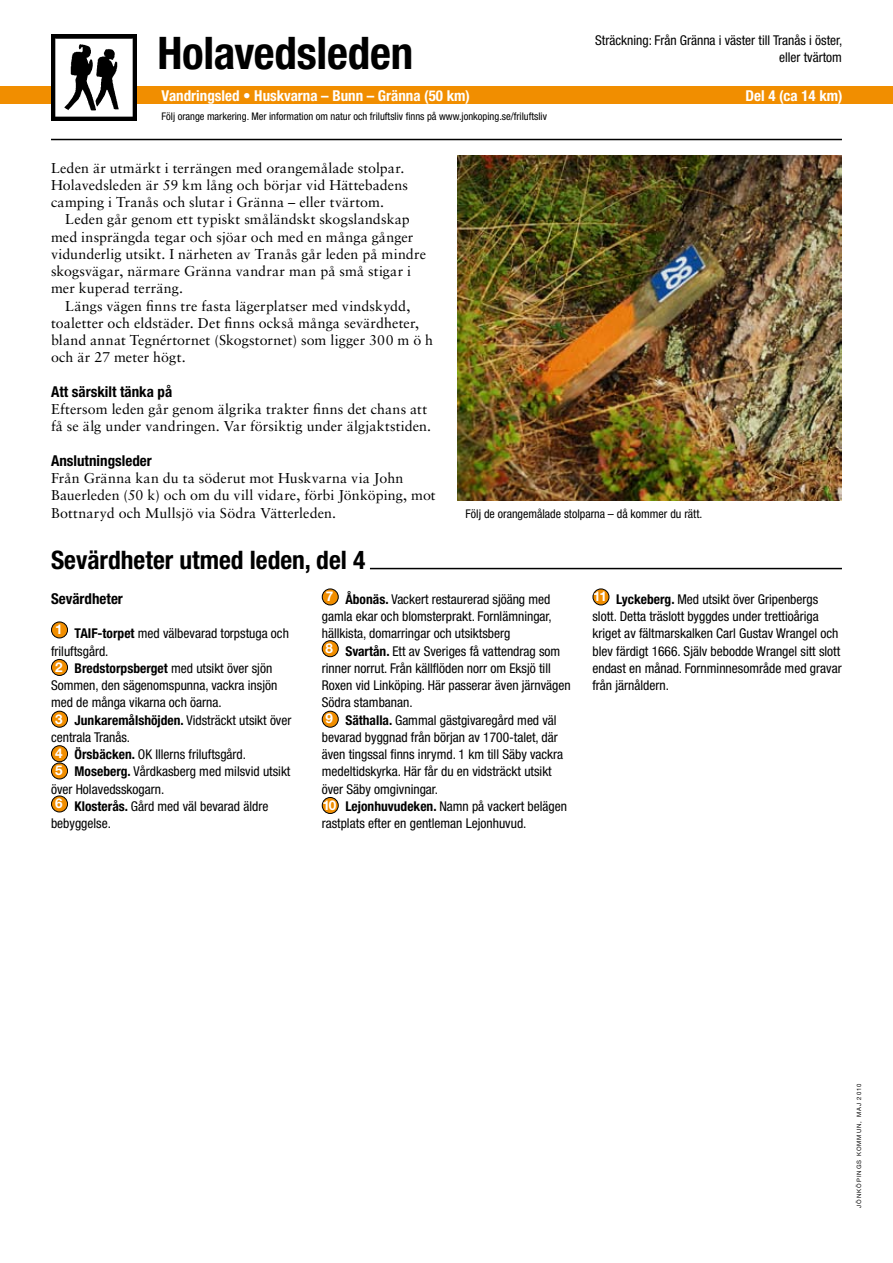
<style>
.page{position:relative;width:893px;height:1263px;background:#fff}
.page>*{position:absolute;margin:0;border:0;box-sizing:border-box;transform-origin:0 0}
.t1{font:700 condensed 45px "Helvetica Neue";letter-spacing:-.005em;color:#000}
.t2{font:700 condensed 25.5px "Helvetica Neue";color:#000}
.t3{font:700 condensed 15px "Helvetica Neue";color:#fff}
.t4{font:700 condensed 15px "Helvetica Neue";color:#000}
.t5{font:14.25px/17.2px "Sabon";letter-spacing:.01em;color:#000}
.t6{font:condensed 13.5px/17.2px "Helvetica Neue";color:#000}
.t7{font:condensed 12px "Helvetica Neue";color:#000}
.t8{font:condensed 10.5px "Helvetica Neue";color:#000}
.t9{font:6px "Helvetica Neue";letter-spacing:.17em;color:#000}
.s1{font-weight:700}
.s2{font-weight:700;font-stretch:normal;color:#fff}
</style>
<div class="page">
<div style="left:52px;top:622px;width:16px;height:16px;background:#f18e00;border-radius:50%"></div>
<div style="left:51px;top:621px;width:17px;height:17px;border:1px solid #000;border-radius:50%"></div>
<div style="left:52px;top:659px;width:16px;height:16px;background:#f18e00;border-radius:50%"></div>
<div style="left:51px;top:659px;width:17px;height:17px;border:1px solid #000;border-radius:50%"></div>
<div style="left:52px;top:711px;width:16px;height:16px;background:#f18e00;border-radius:50%"></div>
<div style="left:51px;top:711px;width:17px;height:17px;border:1px solid #000;border-radius:50%"></div>
<div style="left:52px;top:746px;width:16px;height:16px;background:#f18e00;border-radius:50%"></div>
<div style="left:51px;top:745px;width:17px;height:17px;border:1px solid #000;border-radius:50%"></div>
<div style="left:52px;top:763px;width:16px;height:16px;background:#f18e00;border-radius:50%"></div>
<div style="left:51px;top:763px;width:17px;height:16px;border:1px solid #000;border-radius:50%"></div>
<div style="left:52px;top:796px;width:16px;height:16px;background:#f18e00;border-radius:50%"></div>
<div style="left:51px;top:796px;width:17px;height:16px;border:1px solid #000;border-radius:50%"></div>
<div style="left:322px;top:589px;width:16px;height:16px;background:#f18e00;border-radius:50%"></div>
<div style="left:322px;top:588px;width:17px;height:17px;border:1px solid #000;border-radius:50%"></div>
<div style="left:322px;top:641px;width:16px;height:16px;background:#f18e00;border-radius:50%"></div>
<div style="left:322px;top:640px;width:17px;height:17px;border:1px solid #000;border-radius:50%"></div>
<div style="left:322px;top:711px;width:16px;height:16px;background:#f18e00;border-radius:50%"></div>
<div style="left:322px;top:711px;width:17px;height:17px;border:1px solid #000;border-radius:50%"></div>
<div style="left:322px;top:797px;width:16px;height:16px;background:#f18e00;border-radius:50%"></div>
<div style="left:322px;top:797px;width:17px;height:17px;border:1px solid #000;border-radius:50%"></div>
<div style="left:593px;top:589px;width:16px;height:16px;background:#f18e00;border-radius:50%"></div>
<div style="left:593px;top:588px;width:16px;height:17px;border:1px solid #000;border-radius:50%"></div>
<hr style="left:51px;top:139px;width:791px;height:1px;background:#000">
<hr style="left:370px;top:568px;width:472px;height:1px;background:#000">
<div style="left:0;top:86px;width:893px;height:18px;background:#f18e00"></div>
<img style="left:51px;top:35px;width:86px;height:85px">
<img style="left:458px;top:155px;width:384px;height:345px">
<h1 class="t1" style="left:157px;top:26px;width:257px">Holavedsleden</h1>
<p class="t6" style="left:595px;top:32px;width:249px;text-align:right">Sträckning: Från Gränna i väster till Tranås i öster, eller tvärtom</p>
<p class="t3" style="left:162px;top:86px;width:310px">Vandringsled • Huskvarna – Bunn – Gränna (50 km)</p>
<p class="t3" style="left:746px;top:86px;width:99px">Del 4 (ca 14 km)</p>
<p class="t8" style="left:162px;top:111px;width:387px">Följ orange markering. Mer information om natur och friluftsliv finns på www.jonkoping.se/friluftsliv</p>
<p class="t5" style="left:51px;top:159px;width:359px">Leden är utmärkt i terrängen med orangemålade stolpar.<br>Holavedsleden är 59 km lång och börjar vid Hättebadens camping i Tranås och slutar i Gränna – eller tvärtom.</p>
<p class="t5" style="left:51px;top:211px;width:377px;text-indent:14px">Leden går genom ett typiskt småländskt skogslandskap med insprängda tegar och sjöar och med en många gånger vidunderlig utsikt. I närheten av Tranås går leden på mindre skogsvägar, närmare Gränna vandrar man på små stigar i mer kuperad terräng.</p>
<p class="t5" style="left:51px;top:297px;width:384px;text-indent:14px">Längs vägen finns tre fasta lägerplatser med vindskydd, toaletter och eldstäder. Det finns också många sevärdheter, bland annat Tegnértornet (Skogstornet) som ligger 300 m ö h och är 27 meter högt.</p>
<p class="t4" style="left:51px;top:382px;width:123px">Att särskilt tänka på</p>
<p class="t5" style="left:51px;top:400px;width:382px">Eftersom leden går genom älgrika trakter finns det chans att få se älg under vandringen. Var försiktig under älgjaktstiden.</p>
<p class="t4" style="left:51px;top:451px;width:102px">Anslutningsleder</p>
<p class="t5" style="left:51px;top:469px;width:386px">Från Gränna kan du ta söderut mot Huskvarna via John<br>Bauerleden (50 k) och om du vill vidare, förbi Jönköping, mot<br>Bottnaryd och Mullsjö via Södra Vätterleden.</p>
<p class="t7" style="left:466px;top:506px;width:238px">Följ de orangemålade stolparna – då kommer du rätt.</p>
<h2 class="t2" style="left:51px;top:545px;width:316px">Sevärdheter utmed leden, del 4</h2>
<p class="t4" style="left:51px;top:589px;width:73px">Sevärdheter</p>
<p class="t6" style="left:55px;top:625px;width:235px"><sup>1</sup> <span class="s1">TAIF-torpet</span> med välbevarad torpstuga och</p>
<p class="t6" style="left:51px;top:642px;width:59px">friluftsgård.</p>
<p class="t6" style="left:55px;top:659px;width:219px"><span class="s2">2</span> <span class="s1">Bredstorpsberget</span> med utsikt över sjön</p>
<p class="t6" style="left:51px;top:677px;width:228px">Sommen, den sägenomspunna, vackra insjön</p>
<p class="t6" style="left:51px;top:694px;width:172px">med de många vikarna och öarna.</p>
<p class="t6" style="left:55px;top:711px;width:238px"><span class="s2">3</span> <span class="s1">Junkaremålshöjden.</span> Vidsträckt utsikt över</p>
<p class="t6" style="left:51px;top:728px;width:81px">centrala Tranås.</p>
<p class="t6" style="left:55px;top:746px;width:192px"><span class="s2">4</span> <span class="s1">Örsbäcken.</span> OK Illerns friluftsgård.</p>
<p class="t6" style="left:55px;top:763px;width:237px"><span class="s2">5</span> <span class="s1">Moseberg.</span> Vårdkasberg med milsvid utsikt</p>
<p class="t6" style="left:51px;top:780px;width:115px">över Holavedsskogarn.</p>
<p class="t6" style="left:55px;top:797px;width:215px"><sup>6</sup> <span class="s1">Klosterås.</span> Gård med väl bevarad äldre</p>
<p class="t6" style="left:51px;top:815px;width:61px">bebyggelse.</p>
<p class="t6" style="left:322px;top:590px;width:251px;text-indent:4px"><sup>7</sup> <span class="s1">Åbonäs.</span> Vackert restaurerad sjöäng med gamla ekar och blomsterprakt. Fornlämningar, hällkista, domarringar och utsiktsberg<br><sup>8</sup> <span class="s1">Svartån.</span> Ett av Sveriges få vattendrag som rinner norrut. Från källflöden norr om Eksjö till Roxen vid Linköping. Här passerar även järnvägen Södra stambanan.<br><span class="s2">9</span> <span class="s1">Säthalla.</span> Gammal gästgivaregård med väl bevarad byggnad från början av 1700-talet, där även tingssal finns inrymd. 1 km till Säby vackra medeltidskyrka. Här får du en vidsträckt utsikt över Säby omgivningar.<br><span class="s2">10</span> <span class="s1">Lejonhuvudeken.</span> Namn på vackert belägen rastplats efter en gentleman Lejonhuvud.</p>
<p class="t6" style="left:592px;top:590px;width:251px"><sup>11</sup> <span class="s1">Lyckeberg.</span> Med utsikt över Gripenbergs slott. Detta träslott byggdes under trettioåriga kriget av fältmarskalken Carl Gustav Wrangel och blev färdigt 1666. Själv bebodde Wrangel sitt slott endast en månad. Fornminnesområde med gravar från järnåldern.</p>
<p class="t9" style="left:855px;top:1208px;width:125px;rotate:-90deg">JÖNKÖPINGS KOMMUN, m aj 2010</p>
</div>
